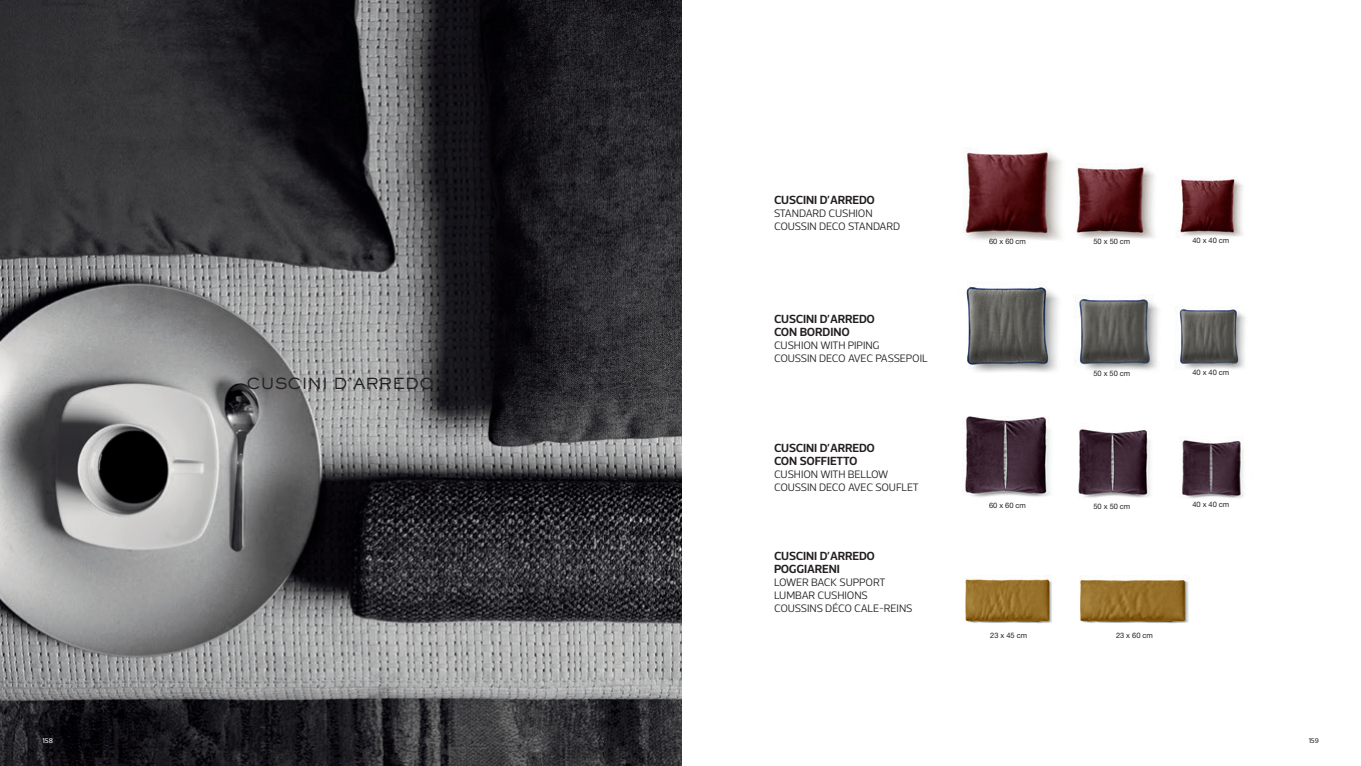
<style>
.page{position:relative;width:1361px;height:766px;background:#fff}
.page>*{position:absolute;margin:0;border:0;box-sizing:border-box;transform-origin:0 0}
.t1{font:500 15px "AT Sackers Gothic";color:#231f20}
.t2{font:600 12px/13px "Acto";letter-spacing:-.01em;color:#231f20}
.t3{font:300 11px/13px "Acto";letter-spacing:-.01em;color:#231f20}
.t4{font:7.5px "Helvetica Neue LT Std";letter-spacing:-.005em;color:#231f20}
.t5{font:7px "Acto";color:#fff}
.t6{font:7px "Acto";color:#231f20}
</style>
<div class="page">
<img style="left:0;top:0;width:681px;height:765px">
<img style="left:963px;top:147px;width:99px;height:93px">
<img style="left:1076px;top:164px;width:79px;height:75px">
<img style="left:1175px;top:176px;width:68px;height:62px">
<img style="left:1073px;top:295px;width:86px;height:75px">
<img style="left:966px;top:281px;width:93px;height:91px">
<img style="left:1175px;top:306px;width:71px;height:64px">
<img style="left:962px;top:416px;width:88px;height:81px">
<img style="left:1180px;top:440px;width:64px;height:58px">
<img style="left:1078px;top:429px;width:73px;height:69px">
<img style="left:965px;top:575px;width:87px;height:48px">
<img style="left:1080px;top:578px;width:109px;height:45px">
<h1 class="t1" style="left:246px;top:373px;width:189px">CUSCINI D’ARREDO</h1>
<p class="t2" style="left:774px;top:193px;width:102px">CUSCINI D’ARREDO</p>
<p class="t3" style="left:774px;top:206px;width:128px">STANDARD CUSHION<br>COUSSIN DECO STANDARD</p>
<p class="t2" style="left:774px;top:311px;width:102px">CUSCINI D’ARREDO<br>CON BORDINO</p>
<p class="t3" style="left:774px;top:338px;width:155px">CUSHION WITH PIPING<br>COUSSIN DECO AVEC PASSEPOIL</p>
<p class="t2" style="left:774px;top:441px;width:102px">CUSCINI D’ARREDO<br>CON SOFFIETTO</p>
<p class="t3" style="left:774px;top:468px;width:146px">CUSHION WITH BELLOW<br>COUSSIN DECO AVEC SOUFLET</p>
<p class="t2" style="left:774px;top:549px;width:102px">CUSCINI D’ARREDO<br>POGGIARENI</p>
<p class="t3" style="left:774px;top:575px;width:140px">LOWER BACK SUPPORT<br>LUMBAR CUSHIONS<br>COUSSINS DÉCO CALE-REINS</p>
<p class="t4" style="left:989px;top:237px;width:38px">60 x 60 cm</p>
<p class="t4" style="left:1093px;top:237px;width:38px">50 x 50 cm</p>
<p class="t4" style="left:1192px;top:235px;width:38px">40 x 40 cm</p>
<p class="t4" style="left:1093px;top:369px;width:38px">50 x 50 cm</p>
<p class="t4" style="left:1192px;top:367px;width:38px">40 x 40 cm</p>
<p class="t4" style="left:989px;top:501px;width:38px">60 x 60 cm</p>
<p class="t4" style="left:1093px;top:501px;width:38px">50 x 50 cm</p>
<p class="t4" style="left:1192px;top:499px;width:38px">40 x 40 cm</p>
<p class="t4" style="left:990px;top:631px;width:38px">23 x 45 cm</p>
<p class="t4" style="left:1116px;top:631px;width:38px">23 x 60 cm</p>
<p class="t5" style="left:43px;top:736px;width:12px">158</p>
<p class="t6" style="left:1308px;top:736px;width:12px">159</p>
</div>
